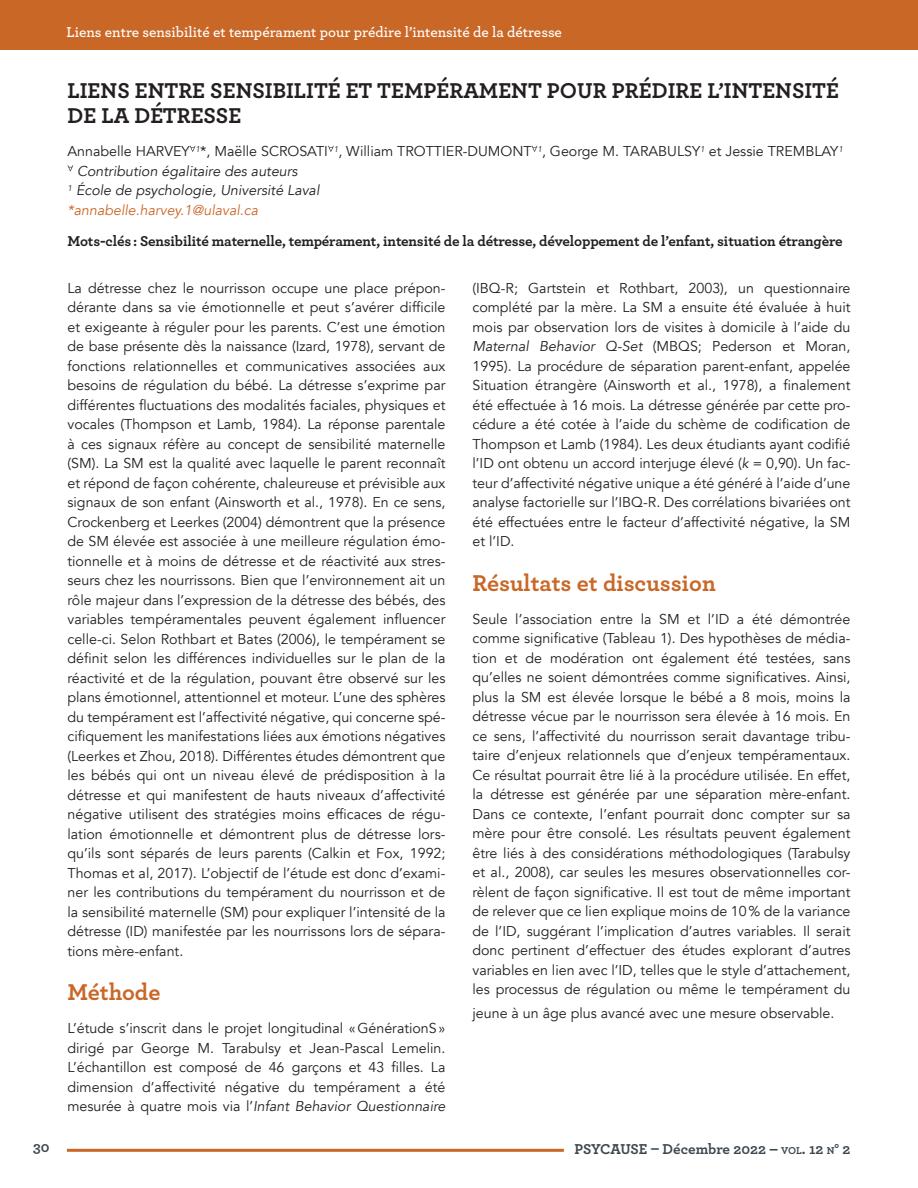
<style>
.page{position:relative;width:918px;height:1188px;background:#fff}
.page>*{position:absolute;margin:0;border:0;box-sizing:border-box;transform-origin:0 0}
.titre_2_article{font:700 24px "Archer";color:#c96727}
.titre{font:700 22.5px/25.5px "Archer";color:#231f20}
.mots_clés{font:700 15px "Archer";letter-spacing:-.01em;color:#231f20}
.Entête{font:600 15px "Archer";color:#fff}
.t1{font:700 15px "Archer";letter-spacing:-.005em;color:#3d474e}
.texte{font:14.25px/19.5px "Avenir";color:#231f20;text-align:justify}
.auteurs{font:14.25px "Avenir";color:#231f20}
.auteurs-2{font:italic 14.25px "Avenir";color:#231f20}
.auteurs-3{font:italic 14.25px "Avenir";color:#c96727}
.s1{font-style:italic}
.s2{font-size:10.5px}
.s3{font-style:inherit}
</style>
<div class="page">
<div style="left:0;top:0;width:918px;height:50px;background:#c96727"></div>
<hr style="left:67px;top:1149px;width:497px;height:3px;background:#c96727">
<svg style="left:190px;top:146px;width:6px;height:6px"></svg>
<svg style="left:328px;top:146px;width:6px;height:6px"></svg>
<svg style="left:532px;top:146px;width:5px;height:6px"></svg>
<svg style="left:67px;top:165px;width:6px;height:6px"></svg>
<p class="Entête" style="left:66px;top:21px;width:497px">Liens entre sensibilité et tempérament pour prédire l’intensité de la détresse</p>
<p class="titre" style="left:68px;top:76px;width:773px">LIENS ENTRE SENSIBILITÉ ET TEMPÉRAMENT POUR PRÉDIRE L’INTENSITÉ<br>DE LA DÉTRESSE</p>
<p class="auteurs" style="left:68px;top:143px;width:777px">Annabelle HARVEY <sup>1</sup>*, Maëlle SCROSATI <sup>1</sup>, William TROTTIER-DUMONT <sup>1</sup>, George M. TARABULSY<sup>1</sup> et Jessie TREMBLAY<sup>1</sup></p>
<p class="auteurs-2" style="left:77px;top:163px;width:222px">Contribution égalitaire des auteurs</p>
<p class="auteurs-2" style="left:68px;top:182px;width:253px"><sup>1</sup> École de psychologie, Université Laval</p>
<p class="auteurs-3" style="left:68px;top:202px;width:192px">*annabelle.harvey.1@ulaval.ca</p>
<p class="mots_clés" style="left:68px;top:230px;width:777px">Mots-clés : Sensibilité maternelle, tempérament, intensité de la détresse, développement de l’enfant, situation étrangère</p>
<p class="texte" style="left:68px;top:279px;width:380px">La détresse chez le nourrisson occupe une place prépon&shy;dérante dans sa vie émotionnelle et peut s’avérer difficile et exigeante à réguler pour les parents. C’est une émotion de base présente dès la naissance (Izard, 1978), servant de fonctions relationnelles et communicatives associées aux besoins de régulation du bébé. La détresse s’exprime par différentes fluctuations des modalités faciales, physiques et vocales (Thompson et Lamb, 1984). La réponse parentale à ces signaux réfère au concept de sensibilité maternelle (SM). La SM est la qualité avec laquelle le parent reconnaît et répond de façon cohérente, chaleureuse et prévisible aux signaux de son enfant (Ainsworth et al., 1978). En ce sens, Crockenberg et Leerkes (2004) démontrent que la présence de SM élevée est associée à une meilleure régulation émo&shy;tionnelle et à moins de détresse et de réactivité aux stres&shy;seurs chez les nourrissons. Bien que l’environnement ait un rôle majeur dans l’expression de la détresse des bébés, des variables tempéramentales peuvent également influencer celle-ci. Selon Rothbart et Bates (2006), le tempérament se définit selon les différences individuelles sur le plan de la réactivité et de la régulation, pouvant être observé sur les plans émotionnel, attentionnel et moteur. L’une des sphères du tempérament est l’affectivité négative, qui concerne spé&shy;cifiquement les manifestations liées aux émotions négatives (Leerkes et Zhou, 2018). Différentes études démontrent que les bébés qui ont un niveau élevé de prédisposition à la détresse et qui manifestent de hauts niveaux d’affectivité négative utilisent des stratégies moins efficaces de régu&shy;lation émotionnelle et démontrent plus de détresse lors&shy;qu’ils sont séparés de leurs parents (Calkin et Fox, 1992; Thomas et al, 2017). L’objectif de l’étude est donc d’exami&shy;ner les contributions du tempérament du nourrisson et de la sensibilité maternelle (SM) pour expliquer l’intensité de la détresse (ID) manifestée par les nourrissons lors de sépara&shy;tions mère-enfant.</p>
<p class="titre_2_article" style="left:68px;top:973px;width:94px">Méthode</p>
<p class="texte" style="left:68px;top:1019px;width:380px">L’étude s’inscrit dans le projet longitudinal «GénérationS» dirigé par George M. Tarabulsy et Jean-Pascal Lemelin.<br>L’échantillon est composé de 46 garçons et 43 filles. La dimension d’affectivité négative du tempérament a été mesurée à quatre mois via l’<span class="s1">Infant Behavior Questionnaire</span></p>
<p class="texte" style="left:472px;top:279px;width:380px">(IBQ-R; Gartstein et Rothbart, 2003), un questionnaire complété par la mère. La SM a ensuite été évaluée à huit mois par observation lors de visites à domicile à l’aide du <span class="s1">Maternal Behavior Q-Set</span> (MBQS; Pederson et Moran, 1995). La procédure de séparation parent-enfant, appelée Situation étrangère (Ainsworth et al., 1978), a finalement été effectuée à 16 mois. La détresse générée par cette pro&shy;cédure a été cotée à l’aide du schème de codification de Thompson et Lamb (1984). Les deux étudiants ayant codifié l’ID ont obtenu un accord interjuge élevé (<span class="s1">k</span> = 0,90). Un fac&shy;teur d’affectivité négative unique a été généré à l’aide d’une analyse factorielle sur l’IBQ-R. Des corrélations bivariées ont été effectuées entre le facteur d’affectivité négative, la SM et l’ID.</p>
<p class="titre_2_article" style="left:472px;top:564px;width:245px">Résultats et discussion</p>
<p class="texte" style="left:472px;top:609px;width:380px">Seule l’association entre la SM et l’ID a été démontrée comme significative (Tableau 1). Des hypothèses de média&shy;tion et de modération ont également été testées, sans qu’elles ne soient démontrées comme significatives. Ainsi, plus la SM est élevée lorsque le bébé a 8 mois, moins la détresse vécue par le nourrisson sera élevée à 16 mois. En ce sens, l’affectivité du nourrisson serait davantage tribu&shy;taire d’enjeux relationnels que d’enjeux tempéramentaux.<br>Ce résultat pourrait être lié à la procédure utilisée. En effet, la détresse est générée par une séparation mère-enfant.<br>Dans ce contexte, l’enfant pourrait donc compter sur sa mère pour être consolé. Les résultats peuvent également être liés à des considérations méthodologiques (Tarabulsy et al., 2008), car seules les mesures observationnelles cor&shy;rèlent de façon significative. Il est tout de même important de relever que ce lien explique moins de 10% de la variance de l’ID, suggérant l’implication d’autres variables. Il serait donc pertinent d’effectuer des études explorant d’autres variables en lien avec l’ID, telles que le style d’attachement, les processus de régulation ou même le tempérament du</p>
<p class="texte" style="left:472px;top:1004px;width:363px">jeune à un âge plus avancé avec une mesure observable.</p>
<p class="t1" style="left:33px;top:1136px;width:18px">30</p>
<p class="t1" style="left:574px;top:1137px;width:278px">PSYCAUSE – Décembre 2022 – <span class="s2">VOL</span><span class="s3">. 12</span> <span class="s2">N</span><span class="s3">° 2</span></p>
</div>
